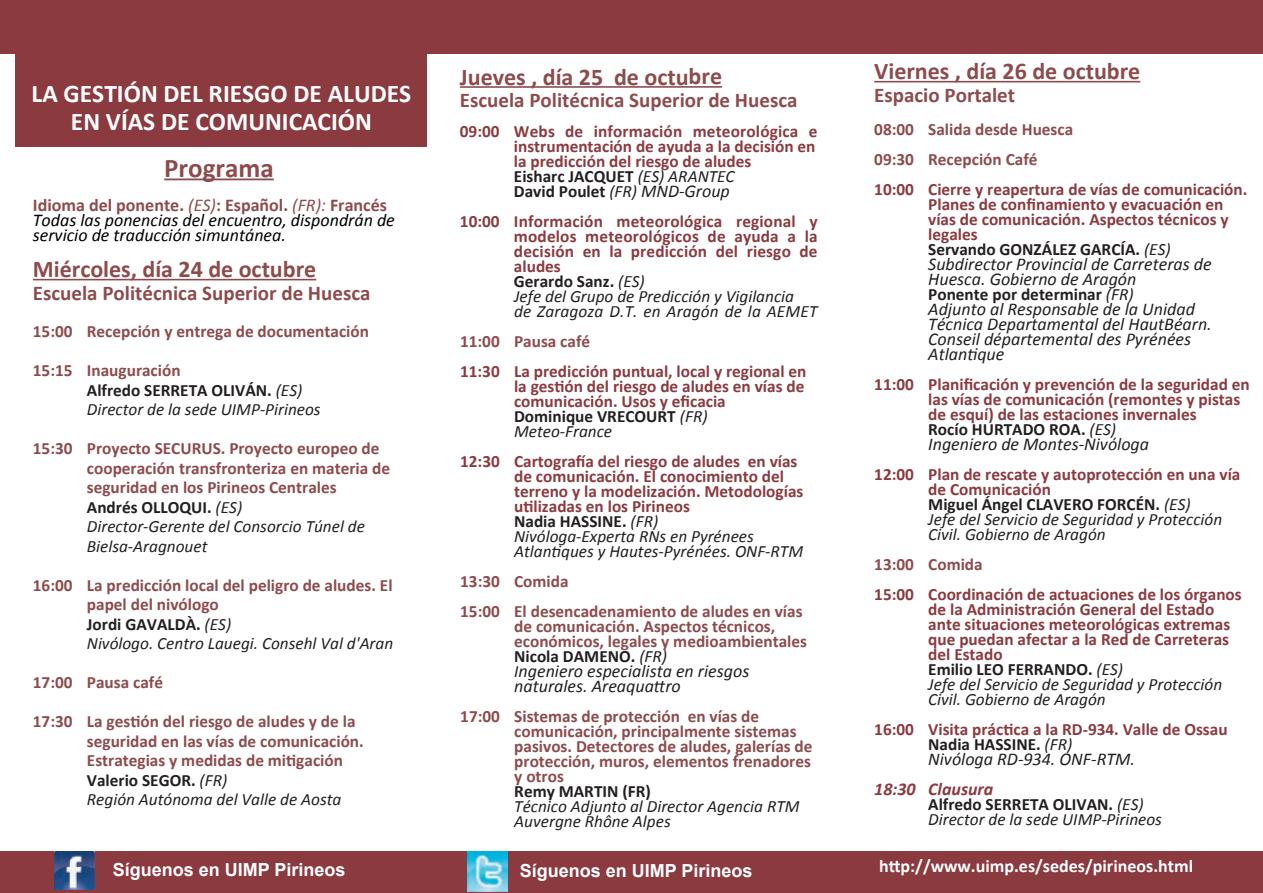
<style>
.page{position:relative;width:1263px;height:893px;background:#fff}
.page>*{position:absolute;margin:0;border:0;box-sizing:border-box;transform-origin:0 0}
.t1{font:700 27px "Calibri";color:#8e4b4e}
.t2{font:700 25.5px/28.5px "Calibri";color:#fff;text-align:center}
.t3{font:700 24px "Calibri";color:#8e4b4e}
.t4{font:700 21px "Calibri";color:#8e4b4e}
.t5{font:italic 18px/15px "Calibri";color:#231f20}
.t6{font:italic 18px/15px "Calibri";color:#000}
.t7{font:700 18px "Arial";color:#fff}
.t8{font:700 18px "Calibri";color:#fff}
.t9{font:italic 700 18px "Calibri";color:#8b3a40}
.t10{font:700 17.25px/15px "Calibri";color:#8b3a40}
.t11{font:700 17.25px/19.5px "Calibri";color:#8e4b4e}
.t12{font:italic 17.25px/15px "Calibri";color:#231f20}
.t13{font:700 17.25px "Calibri";color:#231f20}
.s1{font-weight:700;font-style:normal;color:#8e4b4e}
.s2{color:#8e4b4e}
.s3{font-weight:700;font-style:normal}
.s4{color:#231f20}
.s5{font-weight:400;font-style:italic;color:#231f20}
.s6{font-weight:400;font-style:italic;font-size:18px;color:#231f20}
.s7{font-size:17.25px}
.s8{font-weight:400;font-style:italic}
.s9{font-weight:700;font-style:normal;color:#8b3a40}
</style>
<div class="page">
<div style="left:0;top:0;width:1263px;height:54px;background:#8b3a40"></div>
<div style="left:0;top:851px;width:1263px;height:42px;background:#8b3a40"></div>
<hr style="left:164px;top:178px;width:110px;height:2px;background:#8e4b4e">
<hr style="left:33px;top:279px;width:283px;height:1px;background:#8e4b4e">
<hr style="left:460px;top:86px;width:262px;height:2px;background:#8e4b4e">
<hr style="left:874px;top:81px;width:266px;height:1px;background:#8e4b4e">
<div style="left:16px;top:54px;width:411px;height:93px;background:#8b3a40"></div>
<img style="left:54px;top:851px;width:40px;height:39px">
<img style="left:468px;top:851px;width:40px;height:40px">
<h2 class="t2" style="left:32px;top:81px;width:381px">LA GESTIÓN DEL RIESGO DE ALUDES<br>EN VÍAS DE COMUNICACIÓN</h2>
<h1 class="t1" style="left:164px;top:156px;width:111px">Programa</h1>
<p class="t6" style="left:33px;top:199px;width:363px"><span class="s1">Idioma del ponente.</span> <span class="s2">(ES)</span><span class="s1">: Español.</span> <span class="s2">(FR):</span> <span class="s1">Francés<br></span>Todas las ponencias del encuentro, dispondrán de servicio de traducción simuntánea.</p>
<h3 class="t3" style="left:33px;top:259px;width:285px">Miércoles, día 24 de octubre</h3>
<p class="t4" style="left:33px;top:284px;width:339px">Escuela Politécnica Superior de Huesca</p>
<p class="t11" style="left:33px;top:323px;width:338px">15:00 Recepción y entrega de documentación</p>
<p class="t12" style="left:87px;top:362px;width:235px;line-height:19.5px;text-indent:-54px"><span class="s1">15:15 Inauguración<br></span><span class="s3">Alfredo SERRETA OLIVÁN.</span> (ES)<br>Director de la sede UIMP-Pirineos</p>
<p class="t11" style="left:87px;top:440px;width:305px;text-indent:-54px">15:30 Proyecto SECURUS. Proyecto europeo de cooperación transfronteriza en materia de seguridad en los Pirineos Centrales <span class="s4">Andrés OLLOQUI.</span> <span class="s5">(ES)<br>Director-Gerente del Consorcio Túnel de Bielsa-Aragnouet</span></p>
<p class="t11" style="left:87px;top:577px;width:308px;text-indent:-54px">16:00 La predicción local del peligro de aludes. El papel del nivólogo<br><span class="s4">Jordi GAVALDÀ.</span> <span class="s5">(ES)<br>Nivólogo. Centro Lauegi. Consehl Val d'Aran</span></p>
<p class="t11" style="left:33px;top:674px;width:132px">17:00 Pausa café</p>
<p class="t11" style="left:87px;top:713px;width:278px;text-indent:-54px">17:30 La gestión del riesgo de aludes y de la seguridad en las vías de comunicación.<br>Estrategias y medidas de mitigación <span class="s4">Valerio SEGOR.</span> <span class="s5">(FR)<br>Región Autónoma del Valle de Aosta</span></p>
<h3 class="t3" style="left:460px;top:67px;width:264px">Jueves , día 25 de octubre</h3>
<p class="t4" style="left:460px;top:91px;width:339px">Escuela Politécnica Superior de Huesca</p>
<p class="t10" style="left:514px;top:125px;width:305px;text-indent:-54px">09:00 Webs de información meteorológica e instrumentación de ayuda a la decisión en la predicción del riesgo de aludes<br><span class="s4">Eisharc JACQUET</span> <span class="s5">(ES) ARANTEC<br></span><span class="s4">David Poulet</span> <span class="s5">(FR)</span> <span class="s6">MND-Group</span></p>
<p class="t10" style="left:514px;top:215px;width:305px;text-indent:-54px">10:00 Información meteorológica regional y modelos meteorológicos de ayuda a la decisión en la predicción del riesgo de aludes<br><span class="s4">Gerardo Sanz.</span> <span class="s5">(ES)<br>Jefe del Grupo de Predicción y Vigilancia<br>de Zaragoza D.T. en Aragón de la AEMET</span></p>
<p class="t11" style="left:460px;top:333px;width:132px">11:00 Pausa café</p>
<p class="t10" style="left:514px;top:365px;width:294px;text-indent:-54px">11:30 La predicción puntual, local y regional en la gestión del riesgo de aludes en vías de comunicación. Usos y eficacia<br><span class="s4">Dominique VRECOURT</span> <span class="s5">(FR)<br>Meteo-France</span></p>
<p class="t10" style="left:514px;top:455px;width:291px;text-indent:-54px">12:30 Cartografía del riesgo de aludes en vías de comunicación. El conocimiento del terreno y la modelización. Metodologías utilizadas en los Pirineos<br><span class="s4">Nadia HASSINE.</span> <span class="s5">(FR)<br>Nivóloga-Experta RNs en Pyrénees Atlantiques y Hautes-Pyrénées. ONF-RTM</span></p>
<p class="t11" style="left:460px;top:568px;width:344px;line-height:30px">13:30 Comida<br>15:00 El desencadenamiento de aludes en vías</p>
<p class="t11" style="left:514px;top:620px;width:294px;line-height:15px">de comunicación. Aspectos técnicos, económicos, legales y medioambientales<br><span class="s4">Nicola DAMENO.</span> <span class="s5">(FR)</span></p>
<p class="t5" style="left:514px;top:665px;width:237px"><span class="s7">I</span>ngeniero especialista en riesgos naturales. Areaquattro</p>
<p class="t11" style="left:514px;top:710px;width:300px;line-height:15px;text-indent:-54px">17:00 Sistemas de protección en vías de comunicación, principalmente sistemas pasivos. Detectores de aludes, galerías de protección, muros, elementos frenadores y otros</p>
<p class="t13" style="left:514px;top:784px;width:138px">Remy MARTIN (FR)</p>
<p class="t12" style="left:514px;top:800px;width:287px">Técnico Adjunto al Director Agencia RTM<br>Auvergne Rhône Alpes</p>
<h3 class="t3" style="left:874px;top:61px;width:268px">Viernes , día 26 de octubre</h3>
<p class="t4" style="left:874px;top:86px;width:142px">Espacio Portalet</p>
<p class="t11" style="left:874px;top:115px;width:200px;line-height:30px">08:00 Salida desde Huesca<br>09:30 Recepción Café</p>
<p class="t10" style="left:928px;top:183px;width:321px;text-indent:-54px">10:00 Cierre y reapertura de vías de comunicación.<br>Planes de confinamiento y evacuación en vías de comunicación. Aspectos técnicos y legales<br><span class="s4">Servando GONZÁLEZ GARCÍA.</span> <span class="s5">(ES)</span></p>
<p class="t5" style="left:928px;top:258px;width:285px">Subdirector Provincial de Carreteras de<br>Huesca. Gobierno de Aragón</p>
<p class="t13" style="left:928px;top:287px;width:207px">Ponente por determinar <span class="s8">(FR)</span></p>
<p class="t5" style="left:928px;top:303px;width:285px">Adjunto al Responsable de la Unidad<br>Técnica Departamental del HautBéarn.<br>Conseil départemental des Pyrénées<br>Atlantique</p>
<p class="t10" style="left:928px;top:378px;width:323px;text-indent:-54px">11:00 Planificación y prevención de la seguridad en las vías de comunicación (remontes y pistas de esquí) de las estaciones invernales<br><span class="s4">Rocío HURTADO ROA.</span> <span class="s5">(ES)</span></p>
<p class="t5" style="left:928px;top:438px;width:222px">Ingeniero de Montes-Nivóloga</p>
<p class="t12" style="left:928px;top:468px;width:314px;text-indent:-54px"><span class="s9">12:00 Plan de rescate y autoprotección en una vía de Comunicación<br></span><span class="s3">Miguel Ángel CLAVERO FORCÉN.</span> (ES)<br>Jefe del Servicio de Seguridad y Protección Civil. Gobierno de Aragón</p>
<p class="t11" style="left:874px;top:556px;width:110px">13:00 Comida</p>
<p class="t10" style="left:928px;top:588px;width:315px;text-indent:-54px">15:00 Coordinación de actuaciones de los órganos de la Administración General del Estado ante situaciones meteorológicas extremas que puedan afectar a la Red de Carreteras del Estado<br><span class="s4">Emilio LEO FERRANDO.</span> <span class="s5">(ES)<br>Jefe del Servicio de Seguridad y Protección Civil. Gobierno de Aragón</span></p>
<p class="t10" style="left:928px;top:723px;width:301px;text-indent:-54px">16:00 Visita práctica a la RD-934. Valle de Ossau<br><span class="s4">Nadia HASSINE.</span> <span class="s5">(FR)</span></p>
<p class="t5" style="left:928px;top:753px;width:208px">Nivóloga RD-934. ONF-RTM.</p>
<p class="t9" style="left:874px;top:781px;width:121px">18:30 Clausura</p>
<p class="t12" style="left:928px;top:798px;width:235px"><span class="s3">Alfredo SERRETA OLIVAN.</span> (ES)<br>Director de la sede UIMP-Pirineos</p>
<p class="t7" style="left:113px;top:859px;width:234px">Síguenos en UIMP Pirineos</p>
<p class="t7" style="left:520px;top:860px;width:234px">Síguenos en UIMP Pirineos</p>
<p class="t8" style="left:879px;top:859px;width:315px">http://www.uimp.es/sedes/pirineos.html</p>
</div>
